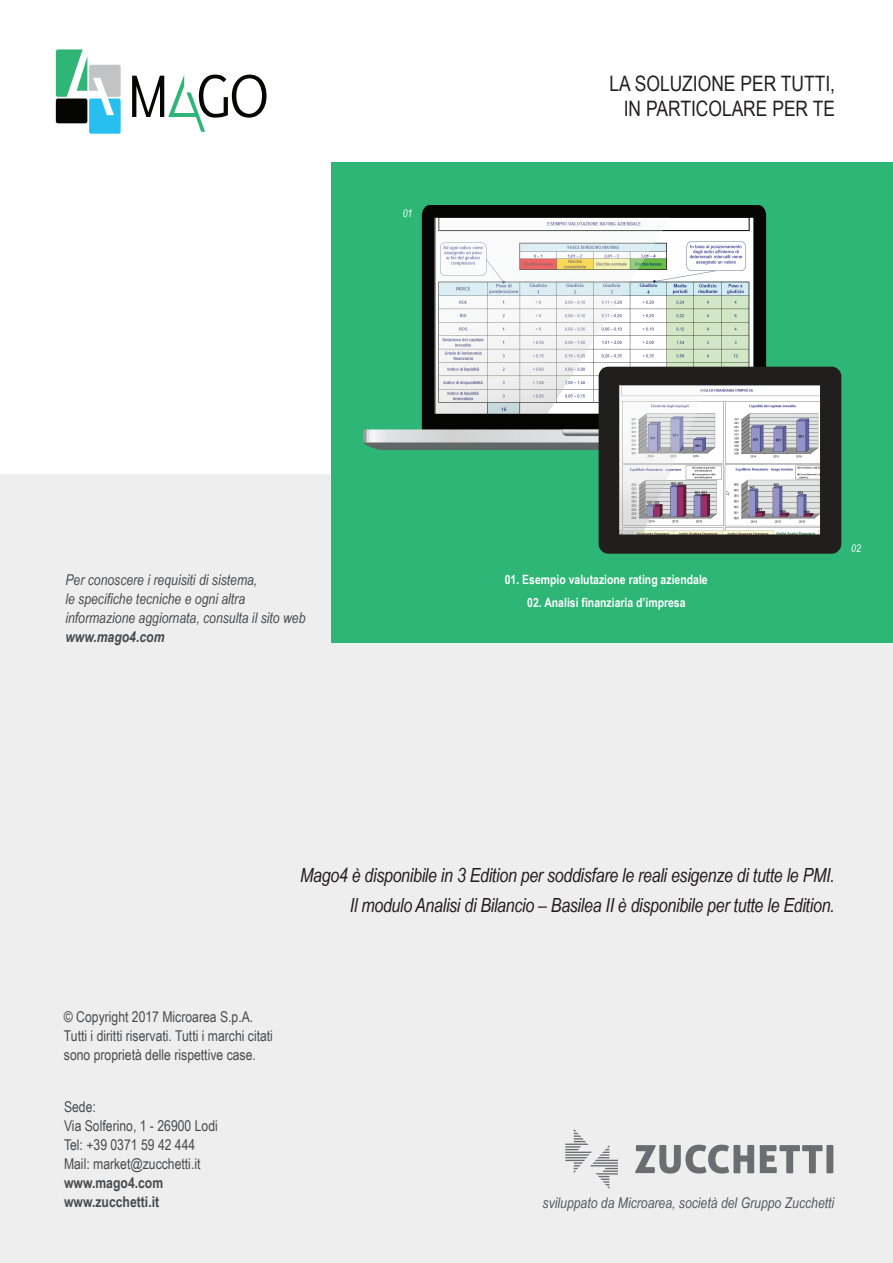
<style>
.page{position:relative;width:893px;height:1263px;background:#fff}
.page>*{position:absolute;margin:0;border:0;box-sizing:border-box;transform-origin:0 0}
.t1{font:21.3px/25.5px "Arial Narrow";color:#231f20;text-align:right}
.t2{font:italic 19.5px/29.7px "Arial Narrow";letter-spacing:-.015em;color:#231f20;text-align:right}
.t3{font:14.85px/19.2px "Arial Narrow";color:#494a4b}
.t4{font:italic 14.85px/19.2px "Arial Narrow";color:#494a4b}
.t5{font:italic 14.85px "Arial Narrow";color:#57585a}
.t6{font:700 14.85px/19.2px "Arial Narrow";color:#494a4b}
.t7{font:italic 700 14.85px "Arial Narrow";color:#494a4b}
.t8{font:700 12.75px "Arial Narrow";color:#fff}
.t9{font:italic 10.65px "Arial Narrow";color:#fff}
</style>
<div class="page">
<div style="left:0;top:475px;width:893px;height:788px;background:#eeeeef"></div>
<svg style="left:132px;top:75px;width:134px;height:57px"></svg>
<svg style="left:56px;top:49px;width:65px;height:85px"></svg>
<div style="left:332px;top:162px;width:561px;height:480px;background:#2db676"></div>
<svg style="left:422px;top:205px;width:344px;height:180px;background:#838a83"></svg>
<svg style="left:434px;top:218px;width:236px;height:167px;background:#e5e7e6"></svg>
<svg style="left:363px;top:385px;width:236px;height:149px"></svg>
<svg style="left:599px;top:367px;width:242px;height:187px;background:#9c9ba0"></svg>
<svg style="left:635px;top:1145px;width:119px;height:28px"></svg>
<svg style="left:760px;top:1145px;width:73px;height:28px"></svg>
<svg style="left:565px;top:1129px;width:53px;height:60px"></svg>
<p class="t9" style="left:403px;top:205px;width:11px">01</p>
<h1 class="t1" style="left:610px;top:70px;width:227px">LA SOLUZIONE PER TUTTI,<br>IN PARTICOLARE PER TE</h1>
<p class="t4" style="left:65px;top:570px;width:242px">Per conoscere i requisiti di sistema,<br>le specifiche tecniche e ogni altra informazione aggiornata, consulta il sito web</p>
<p class="t7" style="left:65px;top:626px;width:101px">www.mago4.com</p>
<p class="t8" style="left:505px;top:570px;width:204px">01. Esempio valutazione rating aziendale</p>
<p class="t8" style="left:527px;top:592px;width:160px">02. Analisi finanziaria d’impresa</p>
<p class="t9" style="left:851px;top:540px;width:11px">02</p>
<h2 class="t2" style="left:300px;top:860px;width:536px">Mago4 è disponibile in 3 Edition per soddisfare le reali esigenze di tutte le PMI.<br>Il modulo Analisi di Bilancio – Basilea II è disponibile per tutte le Edition.</h2>
<p class="t3" style="left:64px;top:1007px;width:211px">© Copyright 2017 Microarea S.p.A.<br>Tutti i diritti riservati. Tutti i marchi citati sono proprietà delle rispettive case.</p>
<p class="t3" style="left:64px;top:1096px;width:155px">Sede:<br>Via Solferino, 1 - 26900 Lodi<br>Tel: +39 0371 59 42 444<br>Mail: market@zucchetti.it</p>
<p class="t6" style="left:64px;top:1172px;width:101px">www.mago4.com www.zucchetti.it</p>
<p class="t5" style="left:543px;top:1192px;width:293px">sviluppato da Microarea, società del Gruppo Zucchetti</p>
</div>
